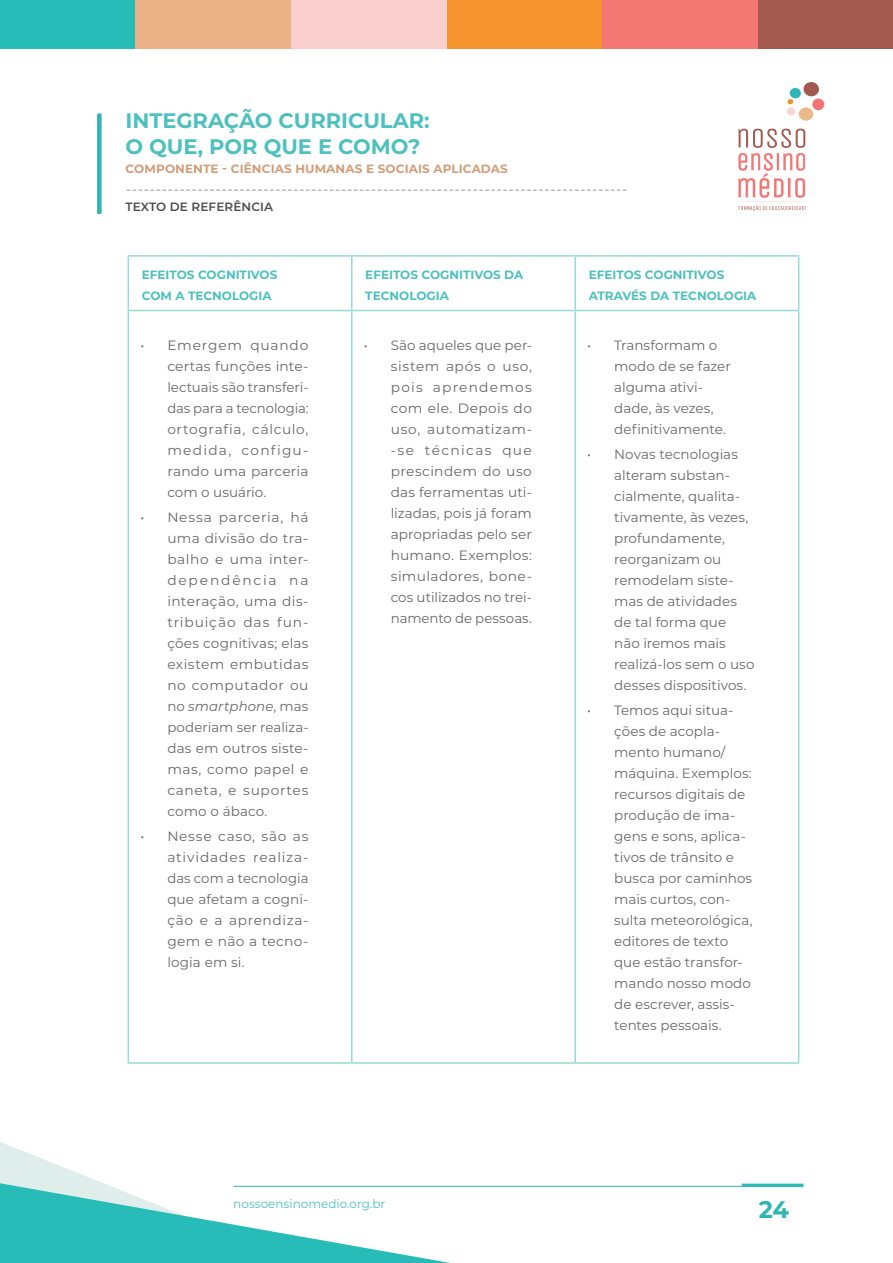
<style>
.page{position:relative;width:893px;height:1263px;background:#fff}
.page>*{position:absolute;margin:0;border:0;box-sizing:border-box;transform-origin:0 0}
.t1{font:700 24px "Montserrat";color:#2eb5b5}
.t2{font:700 21px/25.5px "Montserrat";color:#4dc0c0}
.t3{font:13.5px/21px "Montserrat";letter-spacing:.005em;color:#686869;text-align:justify}
.t4{font:700 12px/21px "Montserrat";color:#4dc0c0}
.t5{font:700 12px "Montserrat";letter-spacing:.01em;color:#d29d79}
.t6{font:12px "Montserrat";color:#4dc0c0}
.t7{font:600 12px "Montserrat";letter-spacing:.01em;color:#4d4d4f}
.s1{font-style:italic}
</style>
<div class="page">
<div style="left:135px;top:0;width:156px;height:49px;background:#e9b185"></div>
<div style="left:0;top:0;width:135px;height:49px;background:#27bcb7"></div>
<div style="left:446px;top:0;width:156px;height:49px;background:#f79430"></div>
<div style="left:291px;top:0;width:155px;height:49px;background:#f8cfcc"></div>
<div style="left:758px;top:0;width:135px;height:49px;background:#a55a4f"></div>
<div style="left:602px;top:0;width:156px;height:49px;background:#f37772"></div>
<svg style="left:0;top:1142px;width:92px;height:37px"></svg>
<svg style="left:0;top:1179px;width:543px;height:84px"></svg>
<hr style="left:742px;top:1183px;width:61px;height:3px;background:#28bcb8">
<hr style="left:233px;top:1186px;width:570px;height:1px;background:#28bcb8">
<div style="left:812px;top:98px;width:12px;height:12px;background:#f27573;border-radius:50%"></div>
<div style="left:798px;top:107px;width:15px;height:14px;background:#ebb887;border-radius:50%"></div>
<div style="left:787px;top:107px;width:8px;height:8px;background:#f7d6d4;border-radius:50%"></div>
<div style="left:803px;top:82px;width:16px;height:15px;background:#a3594f;border-radius:50%"></div>
<div style="left:790px;top:88px;width:11px;height:10px;background:#2eb5b5;border-radius:50%"></div>
<svg style="left:787px;top:99px;width:6px;height:5px"></svg>
<svg style="left:738px;top:129px;width:68px;height:82px"></svg>
<div style="left:97px;top:114px;width:5px;height:100px;background:#2eb5b5"></div>
<svg style="left:127px;top:190px;width:499px;height:1px"></svg>
<hr style="left:351px;top:257px;width:1px;height:53px;background:#96dada">
<hr style="left:574px;top:257px;width:2px;height:53px;background:#96dada">
<hr style="left:128px;top:310px;width:224px;height:1px;background:#96dada">
<hr style="left:352px;top:310px;width:223px;height:1px;background:#96dada">
<hr style="left:351px;top:311px;width:1px;height:751px;background:#96dada">
<hr style="left:575px;top:310px;width:224px;height:1px;background:#96dada">
<hr style="left:574px;top:311px;width:2px;height:751px;background:#96dada">
<hr style="left:128px;top:255px;width:224px;height:2px;background:#96dada">
<hr style="left:128px;top:257px;width:1px;height:53px;background:#96dada">
<hr style="left:352px;top:255px;width:223px;height:2px;background:#96dada">
<hr style="left:575px;top:255px;width:224px;height:2px;background:#96dada">
<hr style="left:798px;top:257px;width:1px;height:53px;background:#96dada">
<hr style="left:128px;top:311px;width:1px;height:751px;background:#96dada">
<hr style="left:798px;top:311px;width:1px;height:751px;background:#96dada">
<hr style="left:128px;top:1062px;width:224px;height:2px;background:#96dada">
<hr style="left:352px;top:1062px;width:223px;height:2px;background:#96dada">
<hr style="left:575px;top:1062px;width:224px;height:2px;background:#96dada">
<h2 class="t2" style="left:126px;top:107px;width:306px">INTEGRAÇÃO CURRICULAR:<br>O QUE, POR QUE E COMO?</h2>
<p class="t5" style="left:126px;top:160px;width:384px">COMPONENTE - CIÊNCIAS HUMANAS E SOCIAIS APLICADAS</p>
<p class="t7" style="left:126px;top:198px;width:149px">TEXTO DE REFERÊNCIA</p>
<p class="t4" style="left:142px;top:263px;width:137px">EFEITOS COGNITIVOS<br>COM A TECNOLOGIA</p>
<p class="t4" style="left:365px;top:263px;width:159px">EFEITOS COGNITIVOS DA<br>TECNOLOGIA</p>
<p class="t4" style="left:589px;top:263px;width:169px">EFEITOS COGNITIVOS<br>ATRAVÉS DA TECNOLOGIA</p>
<p class="t3" style="left:167px;top:334px;width:143px;text-indent:-27px">• Emergem quando certas funções inte&shy;lectuais são transferi&shy;das para a tecnologia: ortografia, cálculo, medida, configu&shy;rando uma parceria com o usuário.</p>
<p class="t3" style="left:167px;top:506px;width:143px;text-indent:-27px">• Nessa parceria, há uma divisão do tra&shy;balho e uma inter&shy;dependência na interação, uma dis&shy;tribuição das fun&shy;ções cognitivas; elas existem embutidas no computador ou no <span class="s1">smartphone</span>, mas poderiam ser realiza&shy;das em outros siste&shy;mas, como papel e caneta, e suportes como o ábaco.</p>
<p class="t3" style="left:167px;top:825px;width:143px;text-indent:-27px">• Nesse caso, são as atividades realiza&shy;das com a tecnologia que afetam a cogni&shy;ção e a aprendiza&shy;gem e não a tecno&shy;logia em si.</p>
<p class="t3" style="left:391px;top:334px;width:143px;text-indent:-27px">• São aqueles que per&shy;sistem após o uso, pois aprendemos com ele. Depois do uso, automatizam--se técnicas que prescindem do uso das ferramentas uti&shy;lizadas, pois já foram apropriadas pelo ser humano. Exemplos: simuladores, bone&shy;cos utilizados no trei&shy;namento de pessoas.</p>
<p class="t3" style="left:614px;top:334px;width:118px;text-align:left;text-indent:-27px">• Transformam o modo de se fazer alguma ativi&shy;dade, às vezes, definitivamente.</p>
<p class="t3" style="left:614px;top:443px;width:142px;text-align:left;text-indent:-27px">• Novas tecnologias alteram substan&shy;cialmente, qualita&shy;tivamente, às vezes, profundamente, reorganizam ou remodelam siste&shy;mas de atividades de tal forma que não iremos mais realizá-los sem o uso desses dispositivos.</p>
<p class="t3" style="left:614px;top:699px;width:140px;text-align:left;text-indent:-27px">• Temos aqui situa&shy;ções de acopla&shy;mento humano/ máquina. Exemplos: recursos digitais de produção de ima&shy;gens e sons, aplica&shy;tivos de trânsito e busca por caminhos mais curtos, con&shy;sulta meteorológica, editores de texto que estão transfor&shy;mando nosso modo de escrever, assis&shy;tentes pessoais.</p>
<p class="t6" style="left:233px;top:1195px;width:154px">nossoensinomedio.org.br</p>
<h1 class="t1" style="left:759px;top:1192px;width:32px">24</h1>
</div>
